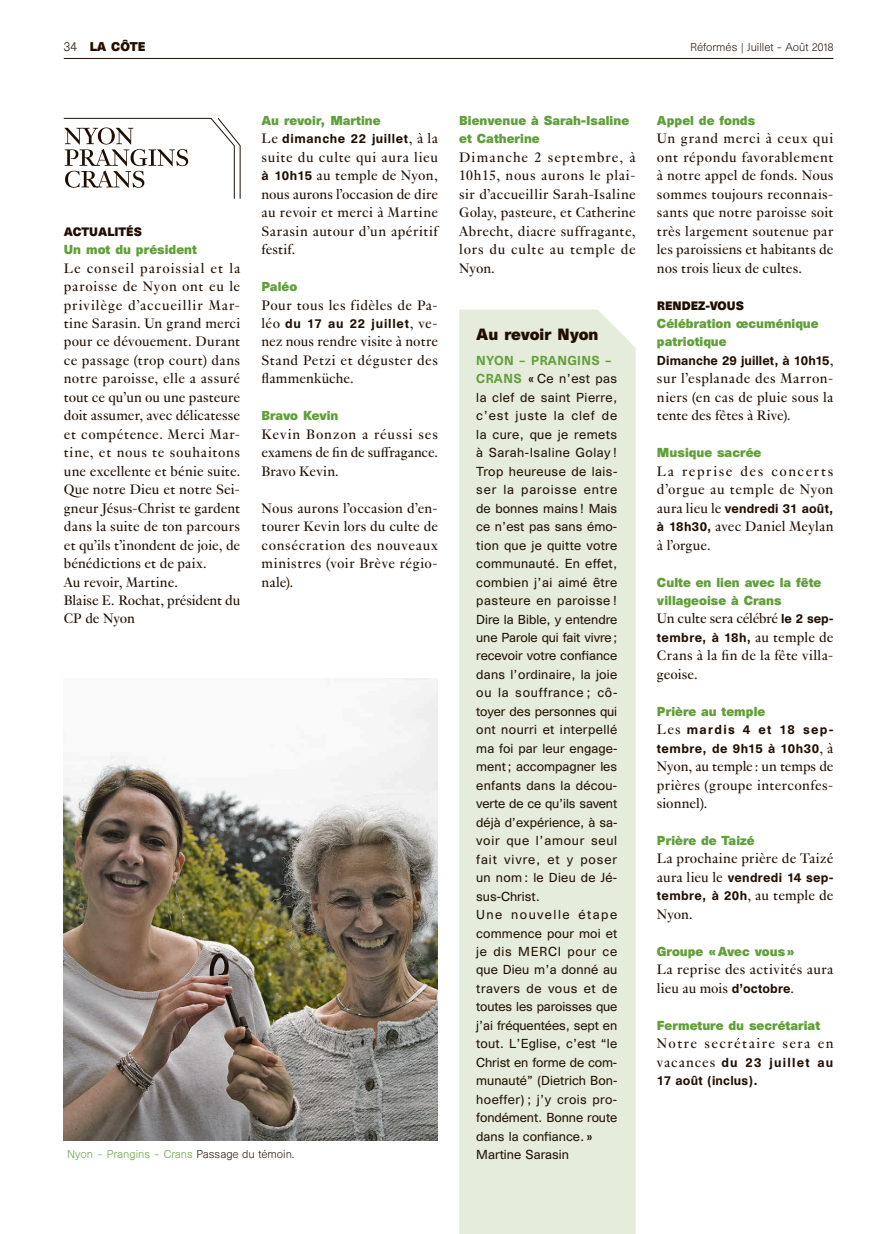
<style>
.page{position:relative;width:893px;height:1234px;background:#fff}
.page>*{position:absolute;margin:0;border:0;box-sizing:border-box;transform-origin:0 0}
.t1{font:15px/18.5px "Genath";letter-spacing:.02em;color:#200e00;text-align:justify}
.t2{font:15px/18.5px "Genath";letter-spacing:.095em;color:#200e00}
.t3{font:15px "Genath";letter-spacing:-.01em;color:#200e00}
.t4{font:15px "Genath";letter-spacing:.09em;color:#200e00}
.t5{font:700 15px "Unica SB";color:#200e00}
.t6{font:12px/18.5px "Unica SB";letter-spacing:.015em;color:#200e00}
.t7{font:700 12px/18.5px "Unica SB";color:#609f39}
.t8{font:500 12px/18.5px "Unica SB";letter-spacing:.04em;color:#200e00}
.t9{font:500 12px/18.5px "Unica SB";letter-spacing:.065em;color:#200e00}
.t10{font:500 12px "Unica SB";letter-spacing:.015em;color:#200e00}
.t11{font:700 12px "Unica SB";letter-spacing:-.02em;color:#609f39}
.t12{font:700 11.7px "Unica SB";color:#200e00}
.t13{font:700 11.25px "Unica SB";color:#200e00}
.t14{font:300 10.5px "Unica SB";color:#609f39}
.t15{font:300 10.5px "Unica SB";color:#200e00}
.s1{font-weight:300;font-size:12px}
.s2{font-weight:700;color:#609f39}
.s3{font-family:"Genath";font-weight:400;font-size:15px}
.s4{font-family:"Unica SB";font-weight:500;font-size:12px}
.s5{font-weight:500;color:#609f39}
.s6{color:#200e00}
.s7{font-weight:500;color:#200e00}
.s8{font-family:"Genath";font-weight:400;font-size:15px;color:#200e00}
</style>
<div class="page">
<svg style="left:63px;top:118px;width:178px;height:81px"></svg>
<div style="left:459px;top:309px;width:177px;height:924px;background:#e5ecdb"></div>
<img style="left:64px;top:678px;width:374px;height:462px">
<hr style="left:64px;top:58px;width:769px;height:1px;background:#200e00">
<p class="t12" style="left:64px;top:39px;width:83px"><span class="s1">34</span> LA CÔTE</p>
<p class="t15" style="left:690px;top:41px;width:145px">Réformés | Juillet – Août 2018</p>
<p class="t13" style="left:64px;top:224px;width:80px">ACTUALITÉS</p>
<p class="t7" style="left:64px;top:241px;width:135px">Un mot du président</p>
<p class="t1" style="left:64px;top:257px;width:178px;text-align:left">Le conseil paroissial et la paroisse de Nyon ont eu le privilège d’accueillir Mar&shy;tine Sarasin. Un grand merci pour ce dévouement. Durant ce passage (trop court) dans notre paroisse, elle a assuré tout ce qu’un ou une pasteure doit assumer, avec délicatesse et compétence. Merci Mar&shy;tine, et nous te souhaitons une excellente et bénie suite.<br>Que notre Dieu et notre Sei&shy;gneur Jésus-Christ te gardent dans la suite de ton parcours et qu’ils t’inondent de joie, de bénédictions et de paix.<br>Au revoir, Martine.<br>Blaise E. Rochat, président du<br>CP de Nyon</p>
<p class="t8" style="left:261px;top:112px;width:178px"><span class="s2">Au revoir, Martine<br></span><span class="s3">Le</span> dimanche 22 juillet<span class="s3">, à la</span></p>
<p class="t1" style="left:261px;top:147px;width:178px">suite du culte qui aura lieu <span class="s4">à 10h15</span> au temple de Nyon, nous aurons l’occasion de dire au revoir et merci à Martine Sarasin autour d’un apéritif festif.</p>
<p class="t7" style="left:261px;top:278px;width:37px">Paléo</p>
<p class="t1" style="left:261px;top:294px;width:178px">Pour tous les fidèles de Pa-</p>
<p class="t9" style="left:261px;top:315px;width:178px"><span class="s3">léo</span> du 17 au 22 juillet<span class="s3">, ve-</span></p>
<p class="t1" style="left:261px;top:331px;width:178px">nez nous rendre visite à notre Stand Petzi et déguster des flammenküche.</p>
<p class="t11" style="left:261px;top:408px;width:79px">Bravo Kevin</p>
<p class="t1" style="left:261px;top:423px;width:178px">Kevin Bonzon a réussi ses examens de fin de suffragance.<br>Bravo Kevin.</p>
<p class="t1" style="left:261px;top:497px;width:178px">Nous aurons l’occasion d’en&shy;tourer Kevin lors du culte de consécration des nouveaux ministres (voir Brève régio&shy;nale).</p>
<p class="t7" style="left:459px;top:112px;width:171px">Bienvenue à Sarah-Isaline et Catherine</p>
<p class="t1" style="left:459px;top:147px;width:178px">Dimanche 2 septembre, à 10h15, nous aurons le plai&shy;sir d’accueillir Sarah-Isaline Golay, pasteure, et Catherine Abrecht, diacre suffragante, lors du culte au temple de Nyon.</p>
<p class="t5" style="left:476px;top:325px;width:124px">Au revoir Nyon</p>
<p class="t6" style="left:476px;top:351px;width:143px"><span class="s5">NYON – PRANGINS –<br>CRANS</span> « Ce n’est pas la clef de saint Pierre, c’est juste la clef de la cure, que je remets à Sarah-Isaline Golay !<br>Trop heureuse de lais&shy;ser la paroisse entre de bonnes mains! Mais ce n’est pas sans émo&shy;tion que je quitte votre communauté. En effet, combien j’ai aimé être pasteure en paroisse !<br>Dire la Bible, y entendre une Parole qui fait vivre; recevoir votre confiance dans l’ordinaire, la joie ou la souffrance ; cô&shy;toyer des personnes qui ont nourri et interpellé ma foi par leur engage&shy;ment; accompagner les enfants dans la décou&shy;verte de ce qu’ils savent déjà d’expérience, à sa&shy;voir que l’amour seul fait vivre, et y poser un nom : le Dieu de Jé&shy;sus-Christ.<br>Une nouvelle étape commence pour moi et je dis MERCI pour ce que Dieu m’a donné au travers de vous et de toutes les paroisses que j’ai fréquentées, sept en tout. L’Eglise, c’est “le<br>Christ en forme de com&shy;munauté” (Dietrich Bon&shy;hoeffer) ; j’y crois pro&shy;fondément. Bonne route dans la confiance.»</p>
<p class="t14" style="left:67px;top:1147px;width:229px">Nyon – Prangins – Crans <span class="s6">Passage du témoin.</span></p>
<p class="t6" style="left:476px;top:1145px;width:94px">Martine Sarasin</p>
<p class="t7" style="left:657px;top:112px;width:100px">Appel de fonds</p>
<p class="t1" style="left:657px;top:128px;width:178px">Un grand merci à ceux qui ont répondu favorablement à notre appel de fonds. Nous sommes toujours reconnais&shy;sants que notre paroisse soit très largement soutenue par les paroissiens et habitants de nos trois lieux de cultes.</p>
<p class="t13" style="left:657px;top:298px;width:88px">RENDEZ-VOUS</p>
<p class="t7" style="left:657px;top:315px;width:178px">Célébration œcuménique patriotique<br><span class="s7">Dimanche 29 juillet, à 10h15</span><span class="s8">,</span></p>
<p class="t1" style="left:657px;top:368px;width:178px">sur l’esplanade des Marron&shy;niers (en cas de pluie sous la tente des fêtes à Rive).</p>
<p class="t7" style="left:657px;top:444px;width:106px">Musique sacrée</p>
<p class="t2" style="left:657px;top:460px;width:178px">La reprise des concerts d’orgue au temple de Nyon</p>
<p class="t10" style="left:657px;top:500px;width:178px"><span class="s3">aura lieu le</span> vendredi 31 août,</p>
<p class="t1" style="left:657px;top:516px;width:178px"><span class="s4">à 18h30,</span> avec Daniel Meylan à l’orgue.</p>
<p class="t7" style="left:657px;top:574px;width:166px">Culte en lien avec la fête villageoise à Crans</p>
<p class="t3" style="left:657px;top:608px;width:178px">Un culte sera célébré <span class="s4">le 2 sep-</span></p>
<p class="t8" style="left:657px;top:629px;width:178px">tembre, à 18h, <span class="s3">au temple de</span></p>
<p class="t1" style="left:657px;top:645px;width:178px">Crans à la fin de la fête villa&shy;geoise.</p>
<p class="t8" style="left:657px;top:702px;width:178px"><span class="s2">Prière au temple<br></span><span class="s3">Les</span> mardis 4 et 18 sep&shy;tembre, de 9h15 à 10h30<span class="s3">, à</span></p>
<p class="t1" style="left:657px;top:756px;width:178px">Nyon, au temple : un temps de prières (groupe interconfes&shy;sionnel).</p>
<p class="t7" style="left:657px;top:832px;width:99px">Prière de Taizé</p>
<p class="t1" style="left:657px;top:848px;width:178px">La prochaine prière de Taizé</p>
<p class="t8" style="left:657px;top:868px;width:178px"><span class="s3">aura lieu le</span> vendredi 14 sep&shy;tembre, à 20h<span class="s3">, au temple de</span></p>
<p class="t1" style="left:657px;top:903px;width:37px">Nyon.</p>
<p class="t7" style="left:657px;top:943px;width:139px">Groupe «Avec vous»</p>
<p class="t1" style="left:657px;top:958px;width:178px">La reprise des activités aura lieu au mois <span class="s4">d’octobre</span>.</p>
<p class="t7" style="left:657px;top:1016px;width:165px">Fermeture du secrétariat</p>
<p class="t4" style="left:657px;top:1032px;width:178px">Notre secrétaire sera en</p>
<p class="t9" style="left:657px;top:1053px;width:178px"><span class="s3">vacances</span> du 23 juillet au<br>17 août (inclus).</p>
</div>
